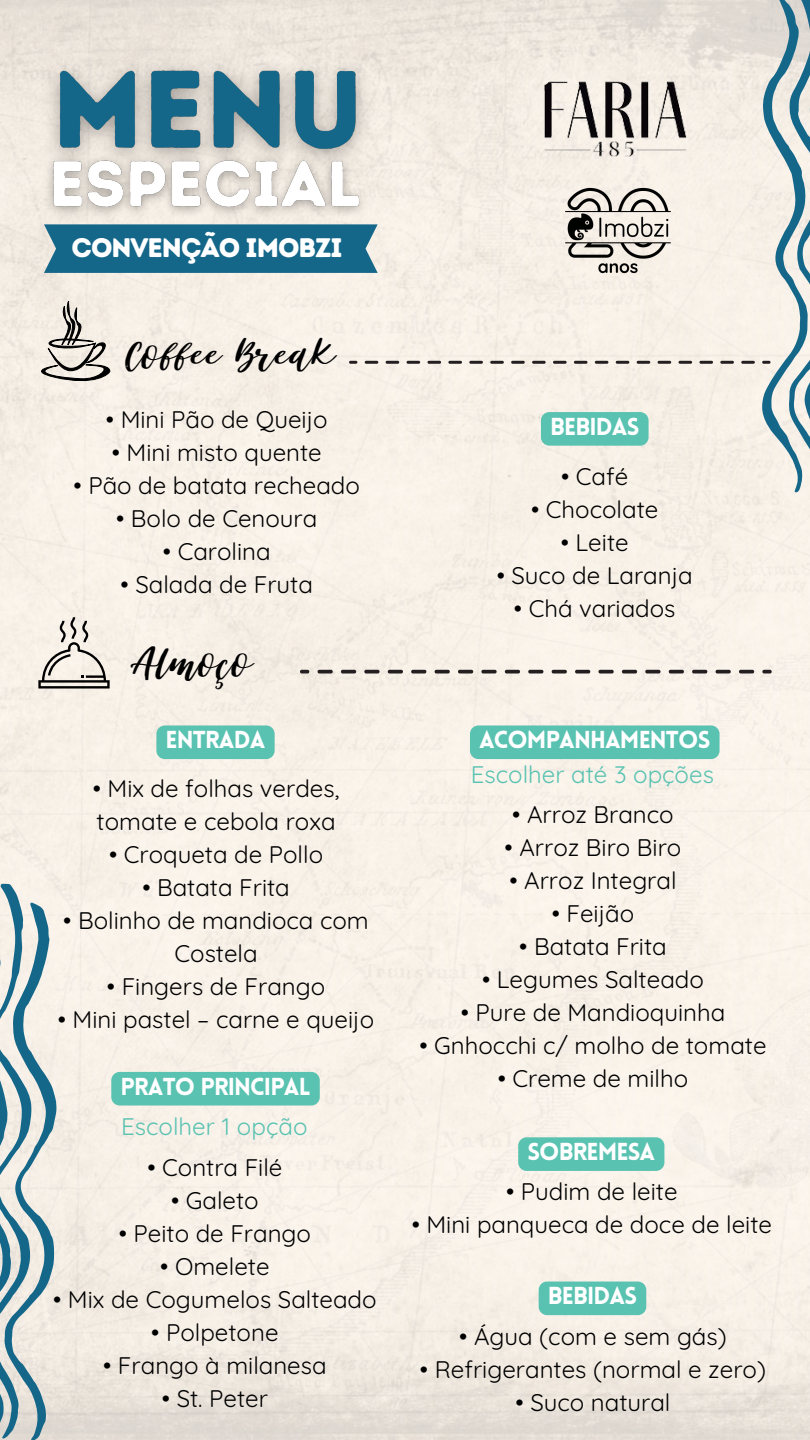
<style>
.page{position:relative;width:810px;height:1440px;background:#fff}
.page>*{position:absolute;margin:0;border:0;box-sizing:border-box;transform-origin:0 0}
.t1{font:48px "Battery";color:#000}
.t2{font:26.8px "Intro Rust Base";letter-spacing:-.04em;color:#fff}
.t3{font:24px/33px "Quicksand";color:#000;text-align:center}
.t4{font:900 24px "Lovelo";letter-spacing:-.035em;color:#fff}
.t5{font:24px "Quicksand";color:#59c2b1}
</style>
<div class="page">
<img style="left:0;top:0;width:810px;height:1440px">
<svg style="left:38px;top:617px;width:72px;height:72px;background:#ccc6bf"></svg>
<div style="left:156px;top:725px;width:119px;height:34px;background:#59c2b1;border-radius:8px"></div>
<div style="left:111px;top:1072px;width:209px;height:34px;background:#59c2b1;border-radius:8px"></div>
<svg style="left:300px;top:670px;width:9px;height:4px"></svg>
<svg style="left:318px;top:670px;width:436px;height:4px;background:#817c79"></svg>
<svg style="left:762px;top:670px;width:10px;height:4px"></svg>
<div style="left:470px;top:725px;width:250px;height:34px;background:#59c2b1;border-radius:8px"></div>
<div style="left:518px;top:1137px;width:146px;height:34px;background:#59c2b1;border-radius:8px"></div>
<div style="left:539px;top:1282px;width:107px;height:33px;background:#59c2b1;border-radius:8px"></div>
<svg style="left:0;top:883px;width:64px;height:557px;background:#b6c7cb"></svg>
<svg style="left:23px;top:0;width:787px;height:498px;background:#d9dbd7"></svg>
<p class="t2" style="left:72px;top:231px;width:273px">CONVENÇÃO IMOBZI</p>
<p class="t1" style="left:125px;top:325px;width:211px">Coffee Break</p>
<h4 class="t3" style="left:106px;top:403px;width:223px">• Mini Pão de Queijo</h4>
<p class="t3" style="left:112px;top:436px;width:212px">• Mini misto quente</p>
<h3 class="t3" style="left:74px;top:469px;width:288px">• Pão de batata recheado</h3>
<p class="t3" style="left:116px;top:502px;width:203px">• Bolo de Cenoura</p>
<p class="t3" style="left:163px;top:535px;width:109px">• Carolina</p>
<p class="t3" style="left:121px;top:568px;width:194px">• Salada de Fruta</p>
<p class="t1" style="left:131px;top:633px;width:123px">Almoço</p>
<p class="t4" style="left:166px;top:730px;width:101px">ENTRADA</p>
<p class="t3" style="left:93px;top:772px;width:248px">• Mix de folhas verdes,</p>
<p class="t3" style="left:97px;top:805px;width:240px">tomate e cebola roxa</p>
<p class="t3" style="left:109px;top:838px;width:216px">• Croqueta de Pollo</p>
<p class="t3" style="left:142px;top:871px;width:149px">• Batata Frita</p>
<p class="t3" style="left:63px;top:904px;width:307px">• Bolinho de mandioca com<br>Costela</p>
<h3 class="t3" style="left:107px;top:970px;width:220px">• Fingers de Frango</h3>
<p class="t3" style="left:58px;top:1003px;width:318px">• Mini pastel – carne e queijo</p>
<h5 class="t4" style="left:120px;top:1077px;width:192px">PRATO PRINCIPAL</h5>
<p class="t5" style="left:121px;top:1111px;width:188px">Escolher 1 opção</p>
<p class="t3" style="left:147px;top:1150px;width:137px">• Contra Filé</p>
<p class="t3" style="left:171px;top:1183px;width:89px">• Galeto</p>
<p class="t3" style="left:119px;top:1216px;width:194px">• Peito de Frango</p>
<p class="t3" style="left:160px;top:1249px;width:111px">• Omelete</p>
<p class="t3" style="left:53px;top:1282px;width:325px">• Mix de Cogumelos Salteado</p>
<p class="t3" style="left:151px;top:1315px;width:129px">• Polpetone</p>
<p class="t3" style="left:103px;top:1348px;width:225px">• Frango à milanesa</p>
<p class="t3" style="left:162px;top:1381px;width:108px">• St. Peter</p>
<h5 class="t4" style="left:550px;top:417px;width:91px">BEBIDAS</h5>
<p class="t3" style="left:561px;top:459px;width:69px">• Café</p>
<p class="t3" style="left:531px;top:492px;width:129px">• Chocolate</p>
<p class="t3" style="left:561px;top:525px;width:69px">• Leite</p>
<p class="t3" style="left:497px;top:558px;width:198px">• Suco de Laranja</p>
<h6 class="t3" style="left:514px;top:591px;width:163px">• Chá variados</h6>
<p class="t4" style="left:479px;top:730px;width:233px">ACOMPANHAMENTOS</p>
<p class="t5" style="left:471px;top:759px;width:245px">Escolher até 3 opções</p>
<p class="t3" style="left:512px;top:797px;width:163px">• Arroz Branco</p>
<p class="t3" style="left:505px;top:830px;width:178px">• Arroz Biro Biro</p>
<p class="t3" style="left:509px;top:863px;width:169px">• Arroz Integral</p>
<p class="t3" style="left:552px;top:896px;width:84px">• Feijão</p>
<p class="t3" style="left:519px;top:929px;width:149px">• Batata Frita</p>
<p class="t3" style="left:482px;top:962px;width:223px">• Legumes Salteado</p>
<p class="t3" style="left:461px;top:995px;width:266px">• Pure de Mandioquinha</p>
<h6 class="t3" style="left:419px;top:1028px;width:349px">• Gnhocchi c/ molho de tomate</h6>
<p class="t3" style="left:498px;top:1061px;width:192px">• Creme de milho</p>
<h5 class="t4" style="left:527px;top:1142px;width:129px">SOBREMESA</h5>
<p class="t3" style="left:506px;top:1175px;width:173px">• Pudim de leite</p>
<p class="t3" style="left:412px;top:1208px;width:362px">• Mini panqueca de doce de leite</p>
<p class="t4" style="left:548px;top:1286px;width:91px">BEBIDAS</p>
<p class="t3" style="left:459px;top:1319px;width:269px">• Água (com e sem gás)</p>
<p class="t3" style="left:420px;top:1352px;width:348px">• Refrigerantes (normal e zero)</p>
<p class="t3" style="left:516px;top:1385px;width:156px">• Suco natural</p>
</div>
